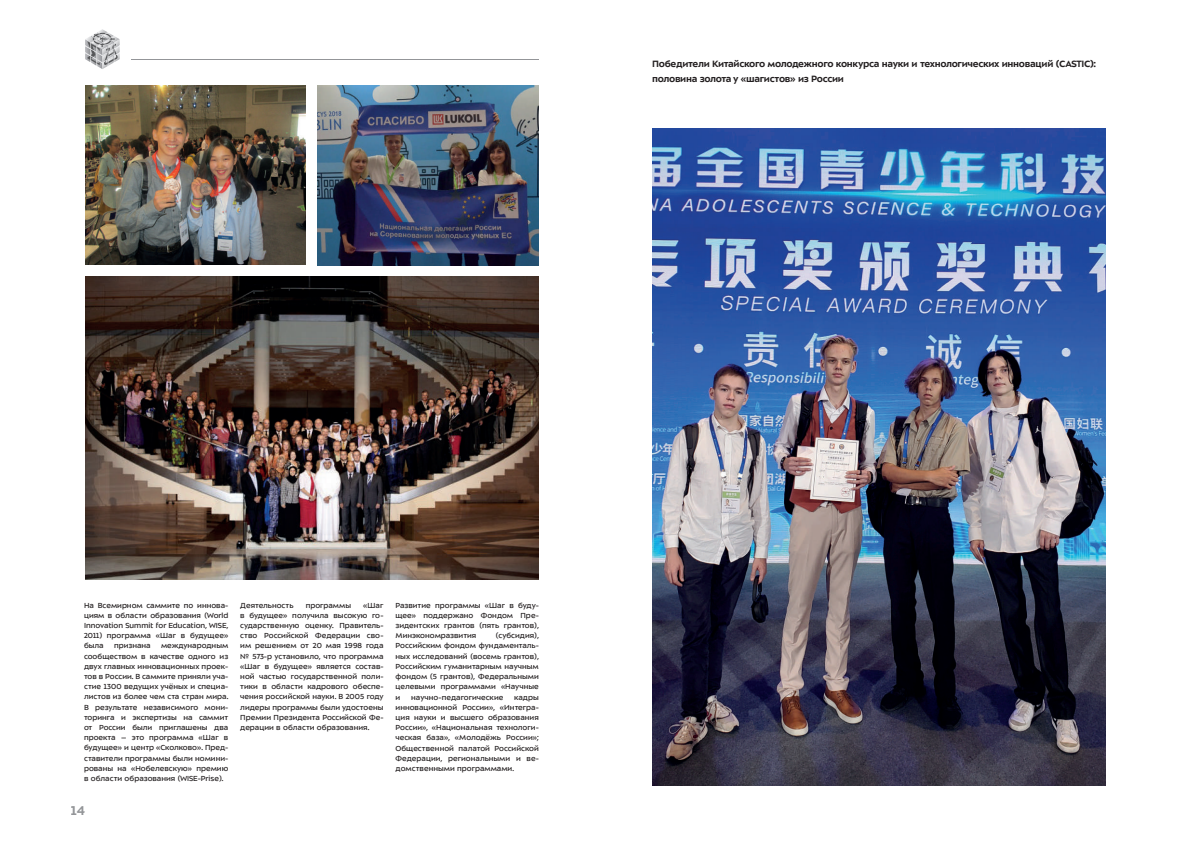
<style>
.page{position:relative;width:1191px;height:842px;background:#fff}
.page>*{position:absolute;margin:0;border:0;box-sizing:border-box;transform-origin:0 0}
.t1{font:700 14px "ALS Sector";color:#939598}
.t2{font:700 10px/15.3px "ALS Sector";letter-spacing:-.03em;color:#231f20}
.t3{font:8px/10.2px "ALS Sector";color:#231f20;text-align:justify}
</style>
<div class="page">
<svg style="left:85px;top:29px;width:35px;height:40px"></svg>
<hr style="left:132px;top:59px;width:407px;height:1px;background:#939598">
<img style="left:652px;top:129px;width:454px;height:656px">
<img style="left:85px;top:277px;width:454px;height:302px">
<img style="left:85px;top:85px;width:221px;height:179px">
<img style="left:318px;top:85px;width:221px;height:181px">
<p class="t2" style="left:652px;top:56px;width:445px">Победители Китайского молодежного конкурса науки и технологических инноваций (CASTIC): половина золота у «шагистов» из России</p>
<p class="t3" style="left:84px;top:600px;width:146px">На Всемирном саммите по иннова&shy;циям в области образования (World Innovation Summit for Education, WISE, 2011) программа «Шаг в будущее» была</p>
<p class="t3" style="left:84px;top:641px;width:146px;text-indent:77px">международным сообществом в качестве одного из двух главных инновационных проек&shy;тов в России. В саммите приняли уча&shy;стие 1300 ведущих учёных и специа&shy;листов из более чем ста стран мира.<br>В результате независимого мони&shy;торинга и экспертизы на саммит от России были приглашены два проекта – это программа «Шаг в будущее» и центр «Сколково». Пред&shy;ставители программы были номини&shy;рованы на «Нобелевскую» премию в области образования (WISE-Prise).</p>
<p class="t3" style="left:114px;top:641px;width:38px">признана</p>
<h1 class="t1" style="left:71px;top:803px;width:16px">14</h1>
<p class="t3" style="left:240px;top:600px;width:145px;text-indent:123px">«Шаг в будущее» получила высокую го&shy;сударственную оценку. Правитель&shy;ство Российской Федерации сво&shy;им решением от 20 мая 1998 года № 573-р установило, что программа «Шаг в будущее» является состав&shy;ной частью государственной поли&shy;тики в области кадрового обеспе&shy;чения российской науки. В 2005 году лидеры программы были удостоены Премии Президента Российской Фе&shy;дерации в области образования.</p>
<p class="t3" style="left:395px;top:600px;width:145px">Развитие программы «Шаг в буду&shy;щее» поддержано Фондом Пре&shy;зидентских грантов (пять грантов), Минэкономразвития</p>
<p class="t3" style="left:240px;top:600px;width:55px">Деятельность</p>
<p class="t3" style="left:306px;top:600px;width:47px">программы</p>
<p class="t3" style="left:395px;top:631px;width:145px;text-indent:100px">(субсидия), Российским фондом фундаменталь&shy;ных исследований (восемь грантов), Российским гуманитарным научным фондом (5 грантов), Федеральными целевыми программами «Научные и</p>
<p class="t3" style="left:395px;top:692px;width:145px;text-indent:119px">кадры инновационной России», «Интегра&shy;ция науки и высшего образования России», «Национальная технологи&shy;ческая база», «Молодёжь России»; Общественной палатой Российской Федерации, региональными и ве&shy;домственными программами.</p>
<p class="t3" style="left:411px;top:692px;width:94px">научно-педагогические</p>
</div>
